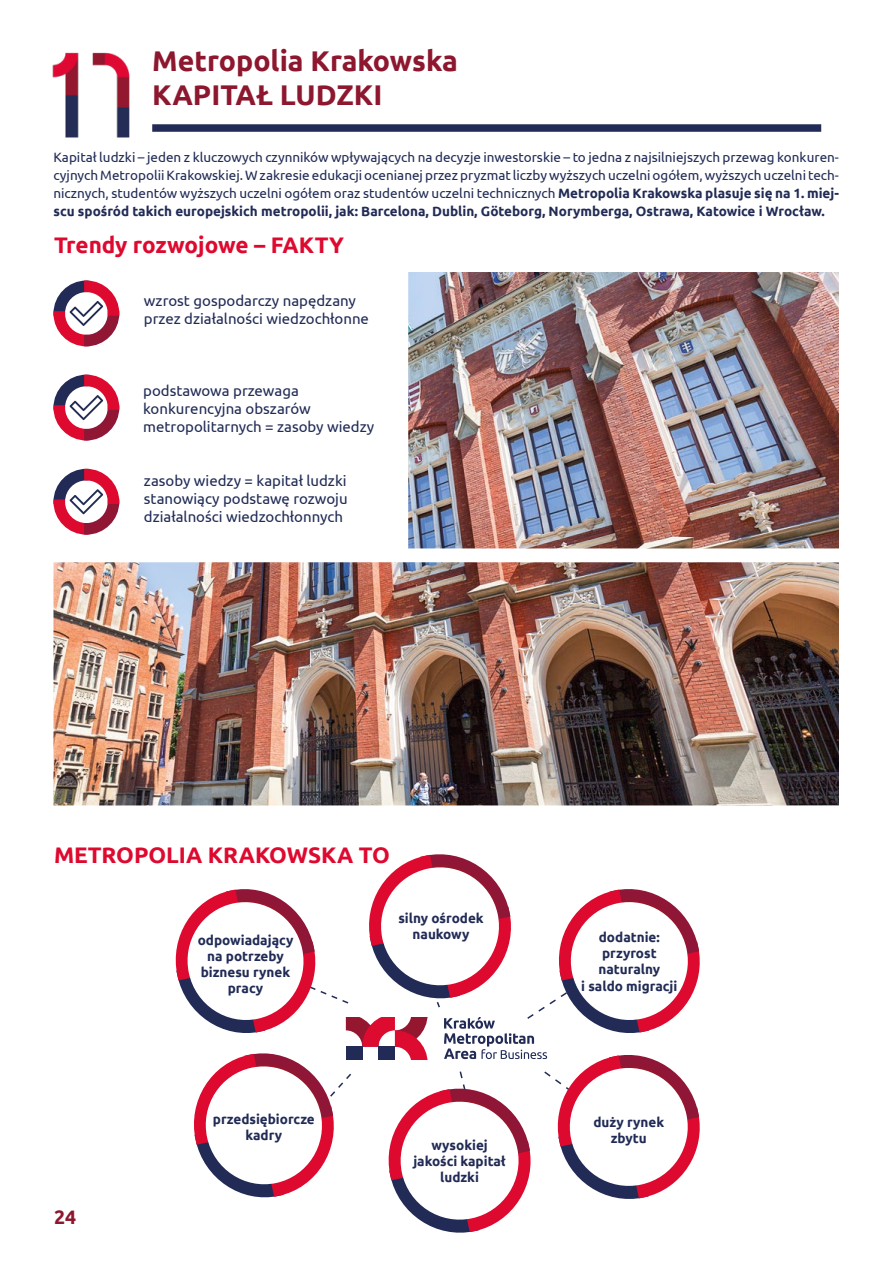
<style>
.page{position:relative;width:893px;height:1263px;background:#fff}
.page>*{position:absolute;margin:0;border:0;box-sizing:border-box;transform-origin:0 0}
.t1{font:700 28.5px/34.2px "Ubuntu";color:#8d172f}
.t2{font:700 22.5px "Ubuntu";color:#de092f}
.t3{font:700 19.5px "Ubuntu";color:#8d172f}
.t4{font:15px/18px "Ubuntu";color:#212b55}
.t5{font:13.5px/18px "Ubuntu";color:#212b55;text-align:justify}
.t6{font:700 13.5px/16.2px "Ubuntu";color:#212b55;text-align:center}
.s1{font-weight:700}
</style>
<div class="page">
<img style="left:52px;top:52px;width:27px;height:86px">
<img style="left:92px;top:52px;width:38px;height:86px">
<div style="left:152px;top:124px;width:669px;height:8px;background:#212b55"></div>
<svg style="left:175px;top:854px;width:525px;height:379px"></svg>
<img style="left:53px;top:272px;width:786px;height:533px">
<h1 class="t1" style="left:152px;top:43px;width:307px">Metropolia Krakowska<br>KAPITAŁ LUDZKI</h1>
<p class="t5" style="left:53px;top:148px;width:787px">Kapitał ludzki – jeden z kluczowych czynników wpływających na decyzje inwestorskie – to jedna z najsilniejszych przewag konkuren&shy;cyjnych Metropolii Krakowskiej. W zakresie edukacji ocenianej przez pryzmat liczby wyższych uczelni ogółem, wyższych uczelni tech&shy;nicznych, studentów wyższych uczelni ogółem oraz studentów uczelni technicznych <span class="s1">Metropolia Krakowska plasuje się na 1. miej&shy;scu spośród takich europejskich metropolii, jak: Barcelona, Dublin, Göteborg, Norymberga, Ostrawa, Katowice i Wrocław.</span></p>
<h2 class="t2" style="left:54px;top:232px;width:292px">Trendy rozwojowe – FAKTY</h2>
<p class="t4" style="left:144px;top:291px;width:227px">wzrost gospodarczy napędzany przez działalności wiedzochłonne</p>
<p class="t4" style="left:143px;top:381px;width:233px">podstawowa przewaga konkurencyjna obszarów metropolitarnych = zasoby wiedzy</p>
<p class="t4" style="left:144px;top:471px;width:205px;text-align:justify">zasoby wiedzy = kapitał ludzki stanowiący podstawę rozwoju działalności wiedzochłonnych</p>
<h2 class="t2" style="left:54px;top:841px;width:337px">METROPOLIA KRAKOWSKA TO</h2>
<p class="t6" style="left:198px;top:932px;width:97px">odpowiadający na potrzeby biznesu rynek pracy</p>
<p class="t6" style="left:398px;top:910px;width:87px">silny ośrodek naukowy</p>
<h3 class="t3" style="left:54px;top:1205px;width:24px">24</h3>
<p class="t6" style="left:213px;top:1111px;width:103px">przedsiębiorcze kadry</p>
<p class="t6" style="left:413px;top:1136px;width:94px">wysokiej jakości kapitał ludzki</p>
<p class="t6" style="left:581px;top:929px;width:98px">dodatnie: przyrost naturalny<br>i saldo migracji</p>
<p class="t6" style="left:593px;top:1114px;width:72px">duży rynek zbytu</p>
</div>
